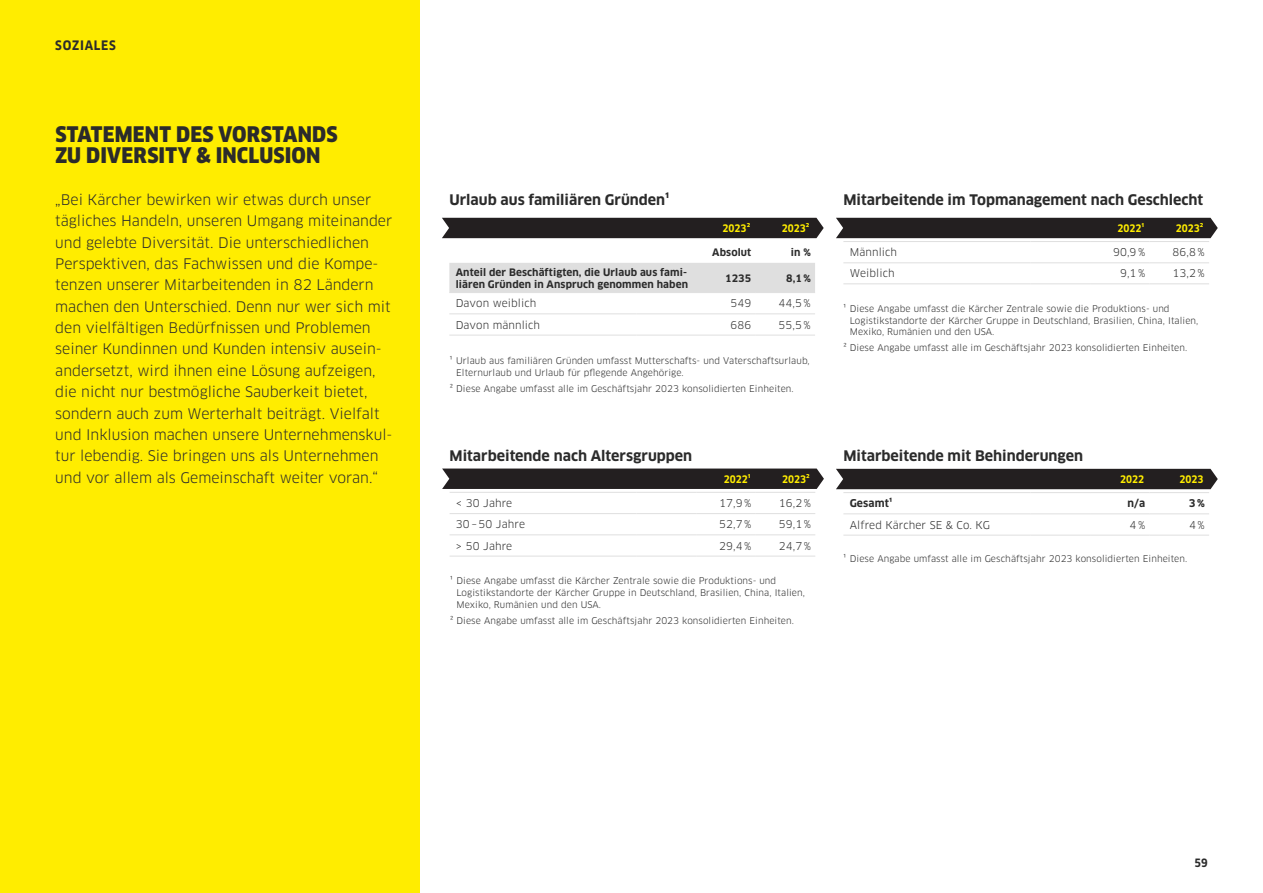
<style>
.page{position:relative;width:1263px;height:893px;background:#fff}
.page>*{position:absolute;margin:0;border:0;box-sizing:border-box;transform-origin:0 0}
.t1{font:900 21px/21px "Clan Pro Narr";letter-spacing:.01em;color:#2b2b2b}
.t2{font:14.25px/21.3px "Clan Pro";color:#2b2b2b}
.t3{font:700 14.25px "Clan Pro";color:#2b2b2b}
.t4{font:700 12.75px "Clan Pro Narr";letter-spacing:.06em;color:#2b2b2b}
.t5{font:700 11.25px "Clan Pro Narr";color:#2b2b2b}
.t6{font:10.5px "Clan Pro";letter-spacing:.01em;color:#2b2b2b}
.t7{font:700 10.5px "Clan Pro";letter-spacing:.01em;color:#2b2b2b}
.t8{font:700 10.2px "Clan Pro Narr";color:#ffed00}
.t9{font:700 10.05px/12px "Clan Pro";letter-spacing:.01em;color:#2b2b2b}
.t10{font:9px/11.7px "Clan Pro";letter-spacing:.01em;color:#2b2b2b}
</style>
<div class="page">
<div style="left:0;top:0;width:420px;height:893px;background:#ffed00"></div>
<div style="left:449px;top:263px;width:366px;height:29px;background:#dfdfdf"></div>
<hr style="left:449px;top:292px;width:187px;height:1px;background:#dfdfdf">
<hr style="left:636px;top:292px;width:60px;height:1px;background:#dfdfdf">
<hr style="left:696px;top:292px;width:59px;height:1px;background:#dfdfdf">
<hr style="left:755px;top:292px;width:60px;height:1px;background:#dfdfdf">
<hr style="left:449px;top:314px;width:187px;height:1px;background:#dfdfdf">
<hr style="left:449px;top:335px;width:187px;height:1px;background:#dfdfdf">
<hr style="left:636px;top:314px;width:60px;height:1px;background:#dfdfdf">
<hr style="left:636px;top:335px;width:60px;height:1px;background:#dfdfdf">
<hr style="left:696px;top:314px;width:59px;height:1px;background:#dfdfdf">
<hr style="left:696px;top:335px;width:59px;height:1px;background:#dfdfdf">
<hr style="left:755px;top:314px;width:60px;height:1px;background:#dfdfdf">
<hr style="left:755px;top:335px;width:60px;height:1px;background:#dfdfdf">
<div style="left:442px;top:218px;width:382px;height:20px;background:#231f20"></div>
<hr style="left:450px;top:492px;width:187px;height:1px;background:#dfdfdf">
<hr style="left:637px;top:492px;width:59px;height:1px;background:#dfdfdf">
<hr style="left:696px;top:492px;width:60px;height:1px;background:#dfdfdf">
<hr style="left:756px;top:492px;width:59px;height:1px;background:#dfdfdf">
<hr style="left:450px;top:513px;width:187px;height:1px;background:#dfdfdf">
<hr style="left:637px;top:513px;width:59px;height:1px;background:#dfdfdf">
<hr style="left:696px;top:513px;width:60px;height:1px;background:#dfdfdf">
<hr style="left:756px;top:513px;width:59px;height:1px;background:#dfdfdf">
<hr style="left:450px;top:535px;width:187px;height:1px;background:#dfdfdf">
<hr style="left:450px;top:556px;width:187px;height:1px;background:#dfdfdf">
<hr style="left:637px;top:535px;width:59px;height:1px;background:#dfdfdf">
<hr style="left:637px;top:556px;width:59px;height:1px;background:#dfdfdf">
<hr style="left:696px;top:535px;width:60px;height:1px;background:#dfdfdf">
<hr style="left:696px;top:556px;width:60px;height:1px;background:#dfdfdf">
<hr style="left:756px;top:535px;width:59px;height:1px;background:#dfdfdf">
<hr style="left:756px;top:556px;width:59px;height:1px;background:#dfdfdf">
<div style="left:442px;top:469px;width:382px;height:20px;background:#231f20"></div>
<hr style="left:843px;top:241px;width:187px;height:1px;background:#dfdfdf">
<hr style="left:1030px;top:241px;width:60px;height:1px;background:#dfdfdf">
<hr style="left:1090px;top:241px;width:59px;height:1px;background:#dfdfdf">
<hr style="left:1149px;top:241px;width:60px;height:1px;background:#dfdfdf">
<hr style="left:843px;top:263px;width:187px;height:1px;background:#dfdfdf">
<hr style="left:843px;top:284px;width:187px;height:1px;background:#dfdfdf">
<hr style="left:1030px;top:263px;width:60px;height:1px;background:#dfdfdf">
<hr style="left:1030px;top:284px;width:60px;height:1px;background:#dfdfdf">
<hr style="left:1090px;top:263px;width:59px;height:1px;background:#dfdfdf">
<hr style="left:1090px;top:284px;width:59px;height:1px;background:#dfdfdf">
<hr style="left:1149px;top:263px;width:60px;height:1px;background:#dfdfdf">
<hr style="left:1149px;top:284px;width:60px;height:1px;background:#dfdfdf">
<div style="left:836px;top:218px;width:382px;height:20px;background:#231f20"></div>
<hr style="left:843px;top:492px;width:187px;height:1px;background:#dfdfdf">
<hr style="left:1030px;top:492px;width:60px;height:1px;background:#dfdfdf">
<hr style="left:1090px;top:492px;width:59px;height:1px;background:#dfdfdf">
<hr style="left:1149px;top:492px;width:60px;height:1px;background:#dfdfdf">
<hr style="left:843px;top:514px;width:187px;height:1px;background:#dfdfdf">
<hr style="left:843px;top:535px;width:187px;height:1px;background:#dfdfdf">
<hr style="left:1030px;top:514px;width:60px;height:1px;background:#dfdfdf">
<hr style="left:1030px;top:535px;width:60px;height:1px;background:#dfdfdf">
<hr style="left:1090px;top:514px;width:59px;height:1px;background:#dfdfdf">
<hr style="left:1090px;top:535px;width:59px;height:1px;background:#dfdfdf">
<hr style="left:1149px;top:514px;width:60px;height:1px;background:#dfdfdf">
<hr style="left:1149px;top:535px;width:60px;height:1px;background:#dfdfdf">
<div style="left:836px;top:469px;width:382px;height:20px;background:#231f20"></div>
<h3 class="t4" style="left:55px;top:38px;width:62px">SOZIALES</h3>
<h1 class="t1" style="left:55px;top:124px;width:284px">STATEMENT DES VORSTANDS<br>ZU DIVERSITY &amp; INCLUSION</h1>
<p class="t2" style="left:55px;top:189px;width:339px">„Bei Kärcher bewirken wir etwas durch unser tägliches Handeln, unseren Umgang miteinander und gelebte Diversität. Die unterschiedlichen Perspektiven, das Fachwissen und die Kompe&shy;tenzen unserer Mitarbeitenden in 82 Ländern machen den Unterschied. Denn nur wer sich mit den vielfältigen Bedürfnissen und Problemen seiner Kundinnen und Kunden intensiv ausein&shy;andersetzt, wird ihnen eine Lösung aufzeigen, die nicht nur bestmögliche Sauberkeit bietet, sondern auch zum Werterhalt beiträgt. Vielfalt und Inklusion machen unsere Unternehmenskul&shy;tur lebendig. Sie bringen uns als Unternehmen und vor allem als Gemeinschaft weiter voran.“</p>
<h2 class="t3" style="left:449px;top:191px;width:221px">Urlaub aus familiären Gründen¹</h2>
<p class="t8" style="left:723px;top:222px;width:29px">2023²</p>
<p class="t8" style="left:782px;top:222px;width:29px">2023²</p>
<p class="t9" style="left:712px;top:247px;width:40px">Absolut</p>
<p class="t9" style="left:791px;top:247px;width:21px">in %</p>
<p class="t9" style="left:456px;top:266px;width:234px">Anteil der Beschäftigten, die Urlaub aus fami&shy;liären Gründen in Anspruch genommen haben</p>
<p class="t9" style="left:725px;top:272px;width:28px">1235</p>
<p class="t9" style="left:786px;top:272px;width:26px">8,1%</p>
<p class="t6" style="left:456px;top:297px;width:82px">Davon weiblich</p>
<p class="t6" style="left:730px;top:297px;width:22px">549</p>
<p class="t6" style="left:778px;top:297px;width:34px">44,5%</p>
<p class="t6" style="left:456px;top:318px;width:86px">Davon männlich</p>
<p class="t6" style="left:730px;top:318px;width:22px">686</p>
<p class="t6" style="left:778px;top:318px;width:34px">55,5%</p>
<p class="t10" style="left:456px;top:355px;width:355px;text-indent:-6px">¹ Urlaub aus familiären Gründen umfasst Mutterschafts- und Vaterschaftsurlaub,<br>Elternurlaub und Urlaub für pflegende Angehörige.</p>
<p class="t10" style="left:450px;top:383px;width:345px">² Diese Angabe umfasst alle im Geschäftsjahr 2023 konsolidierten Einheiten.</p>
<h2 class="t3" style="left:450px;top:448px;width:244px">Mitarbeitende nach Altersgruppen</h2>
<p class="t8" style="left:724px;top:473px;width:28px">2022¹</p>
<p class="t8" style="left:782px;top:473px;width:29px">2023²</p>
<p class="t6" style="left:456px;top:497px;width:58px">&lt; 30 Jahre</p>
<p class="t6" style="left:719px;top:497px;width:34px">17,9%</p>
<p class="t6" style="left:779px;top:497px;width:34px">16,2%</p>
<p class="t6" style="left:456px;top:518px;width:71px">30–50 Jahre</p>
<p class="t6" style="left:719px;top:518px;width:34px">52,7%</p>
<p class="t6" style="left:779px;top:518px;width:34px">59,1%</p>
<p class="t6" style="left:456px;top:539px;width:58px">&gt; 50 Jahre</p>
<p class="t6" style="left:719px;top:539px;width:34px">29,4%</p>
<p class="t6" style="left:779px;top:539px;width:34px">24,7%</p>
<p class="t10" style="left:456px;top:575px;width:350px;text-indent:-6px">¹ Diese Angabe umfasst die Kärcher Zentrale sowie die Produktions- und<br>Logistikstandorte der Kärcher Gruppe in Deutschland, Brasilien, China, Italien,<br>Mexiko, Rumänien und den USA.</p>
<p class="t10" style="left:450px;top:614px;width:345px">² Diese Angabe umfasst alle im Geschäftsjahr 2023 konsolidierten Einheiten.</p>
<h2 class="t3" style="left:843px;top:191px;width:361px">Mitarbeitende im Topmanagement nach Geschlecht</h2>
<p class="t8" style="left:1117px;top:222px;width:28px">2022¹</p>
<p class="t8" style="left:1176px;top:222px;width:29px">2023²</p>
<p class="t6" style="left:850px;top:246px;width:49px">Männlich</p>
<p class="t6" style="left:1113px;top:246px;width:34px">90,9%</p>
<p class="t6" style="left:1172px;top:246px;width:34px">86,8%</p>
<p class="t6" style="left:850px;top:267px;width:46px">Weiblich</p>
<p class="t6" style="left:1120px;top:267px;width:27px">9,1%</p>
<p class="t6" style="left:1172px;top:267px;width:34px">13,2%</p>
<p class="t10" style="left:850px;top:303px;width:350px;text-indent:-6px">¹ Diese Angabe umfasst die Kärcher Zentrale sowie die Produktions- und<br>Logistikstandorte der Kärcher Gruppe in Deutschland, Brasilien, China, Italien,<br>Mexiko, Rumänien und den USA.</p>
<p class="t10" style="left:843px;top:342px;width:345px">² Diese Angabe umfasst alle im Geschäftsjahr 2023 konsolidierten Einheiten.</p>
<h2 class="t3" style="left:843px;top:448px;width:241px">Mitarbeitende mit Behinderungen</h2>
<p class="t8" style="left:1120px;top:473px;width:26px">2022</p>
<p class="t8" style="left:1179px;top:473px;width:26px">2023</p>
<p class="t7" style="left:850px;top:497px;width:44px">Gesamt¹</p>
<p class="t7" style="left:1127px;top:497px;width:19px">n/a</p>
<p class="t7" style="left:1189px;top:497px;width:18px">3%</p>
<p class="t6" style="left:850px;top:518px;width:142px">Alfred Kärcher SE &amp; Co. KG</p>
<p class="t6" style="left:1130px;top:518px;width:17px">4%</p>
<p class="t6" style="left:1189px;top:518px;width:17px">4%</p>
<p class="t10" style="left:843px;top:553px;width:345px">¹ Diese Angabe umfasst alle im Geschäftsjahr 2023 konsolidierten Einheiten.</p>
<p class="t5" style="left:1194px;top:857px;width:15px">59</p>
</div>
